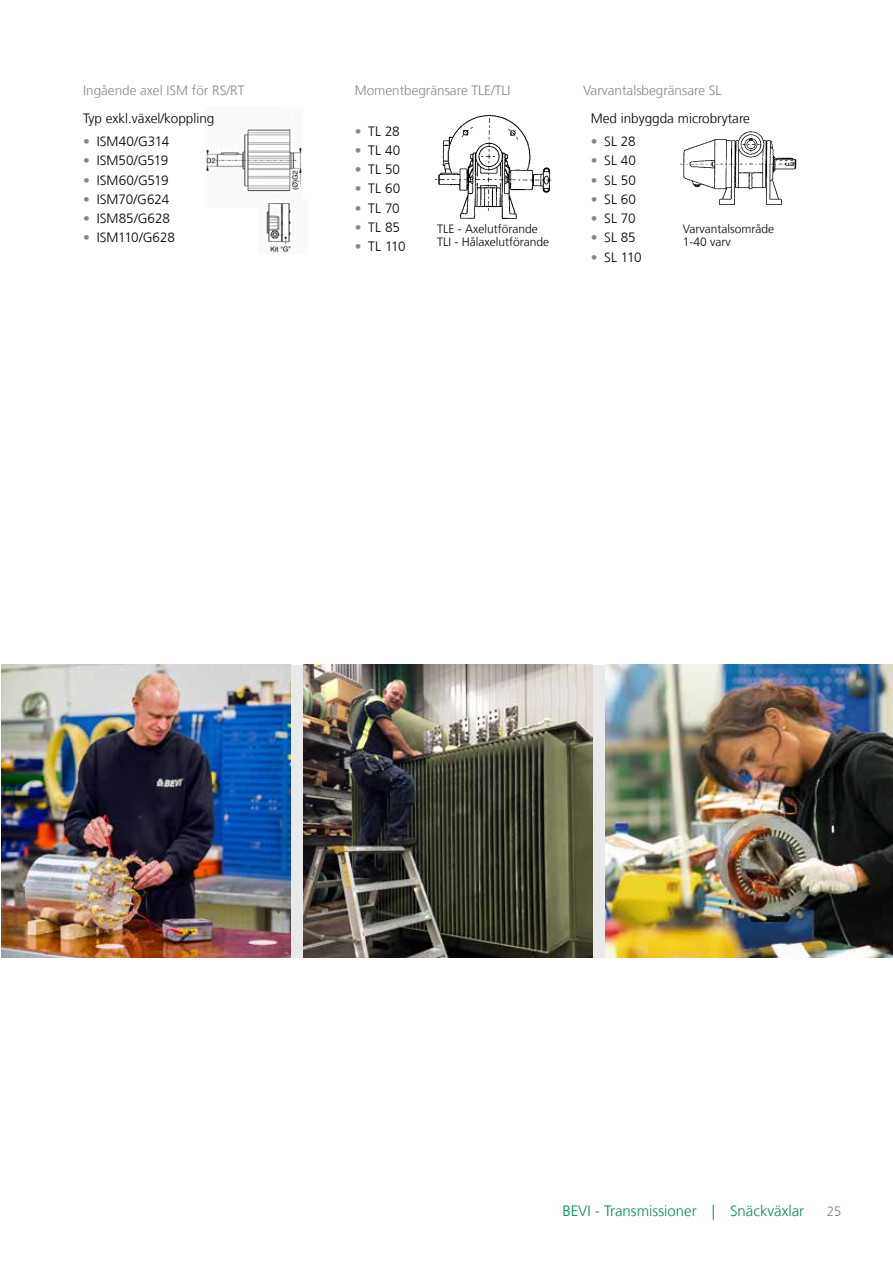
<style>
.page{position:relative;width:893px;height:1263px;background:#fff}
.page>*{position:absolute;margin:0;border:0;box-sizing:border-box;transform-origin:0 0}
.t1{font:300 15px "Frutiger LT Com";color:#008e4d}
.t2{font:300 13.5px "Frutiger LT Com";color:#000}
.t3{font:300 13.5px "Frutiger LT Com";color:#878787}
.t4{font:300 12px/13.5px "Frutiger LT Com";color:#000}
.s1{color:#878787}
</style>
<div class="page">
<div style="left:1px;top:665px;width:892px;height:292px;background:#e9e9e9"></div>
<img style="left:435px;top:114px;width:117px;height:105px">
<img style="left:680px;top:131px;width:117px;height:74px">
<img style="left:206px;top:129px;width:96px;height:63px">
<img style="left:266px;top:202px;width:25px;height:51px">
<img style="left:303px;top:665px;width:289px;height:292px">
<img style="left:605px;top:665px;width:288px;height:292px">
<img style="left:1px;top:665px;width:289px;height:292px">
<p class="t3" style="left:83px;top:83px;width:163px">Ingående axel ISM för RS/RT</p>
<p class="t3" style="left:355px;top:83px;width:157px">Momentbegränsare TLE/TLI</p>
<p class="t2" style="left:355px;top:123px;width:47px"><span class="s1">•</span> TL 28</p>
<p class="t2" style="left:355px;top:142px;width:47px"><span class="s1">•</span> TL 40</p>
<p class="t2" style="left:355px;top:162px;width:47px"><span class="s1">•</span> TL 50</p>
<p class="t2" style="left:355px;top:181px;width:47px"><span class="s1">•</span> TL 60</p>
<p class="t2" style="left:355px;top:200px;width:47px"><span class="s1">•</span> TL 70</p>
<p class="t2" style="left:355px;top:219px;width:47px"><span class="s1">•</span> TL 85</p>
<p class="t2" style="left:355px;top:239px;width:52px"><span class="s1">•</span> TL 110</p>
<p class="t2" style="left:83px;top:110px;width:133px">Typ exkl.växel/koppling</p>
<p class="t2" style="left:83px;top:134px;width:88px"><span class="s1">•</span> ISM40/G314</p>
<p class="t2" style="left:83px;top:153px;width:87px"><span class="s1">•</span> ISM50/G519</p>
<p class="t2" style="left:83px;top:172px;width:87px"><span class="s1">•</span> ISM60/G519</p>
<p class="t2" style="left:83px;top:191px;width:87px"><span class="s1">•</span> ISM70/G624</p>
<p class="t2" style="left:83px;top:211px;width:88px"><span class="s1">•</span> ISM85/G628</p>
<p class="t2" style="left:83px;top:230px;width:93px"><span class="s1">•</span> ISM110/G628</p>
<p class="t4" style="left:437px;top:222px;width:113px">TLE - Axelutförande<br>TLI - Hålaxelutförande</p>
<p class="t3" style="left:583px;top:83px;width:140px">Varvantalsbegränsare SL</p>
<p class="t2" style="left:591px;top:110px;width:161px">Med inbyggda microbrytare</p>
<p class="t2" style="left:591px;top:134px;width:46px"><span class="s1">•</span> SL 28</p>
<p class="t2" style="left:591px;top:153px;width:47px"><span class="s1">•</span> SL 40</p>
<p class="t2" style="left:591px;top:172px;width:47px"><span class="s1">•</span> SL 50</p>
<p class="t2" style="left:591px;top:191px;width:47px"><span class="s1">•</span> SL 60</p>
<p class="t2" style="left:591px;top:211px;width:46px"><span class="s1">•</span> SL 70</p>
<p class="t2" style="left:591px;top:230px;width:47px"><span class="s1">•</span> SL 85</p>
<p class="t2" style="left:591px;top:249px;width:52px"><span class="s1">•</span> SL 110</p>
<p class="t4" style="left:683px;top:222px;width:93px">Varvantalsområde<br>1-40 varv</p>
<p class="t1" style="left:562px;top:1202px;width:243px">BEVI - Transmissioner | Snäckväxlar</p>
<p class="t3" style="left:827px;top:1204px;width:16px">25</p>
</div>
